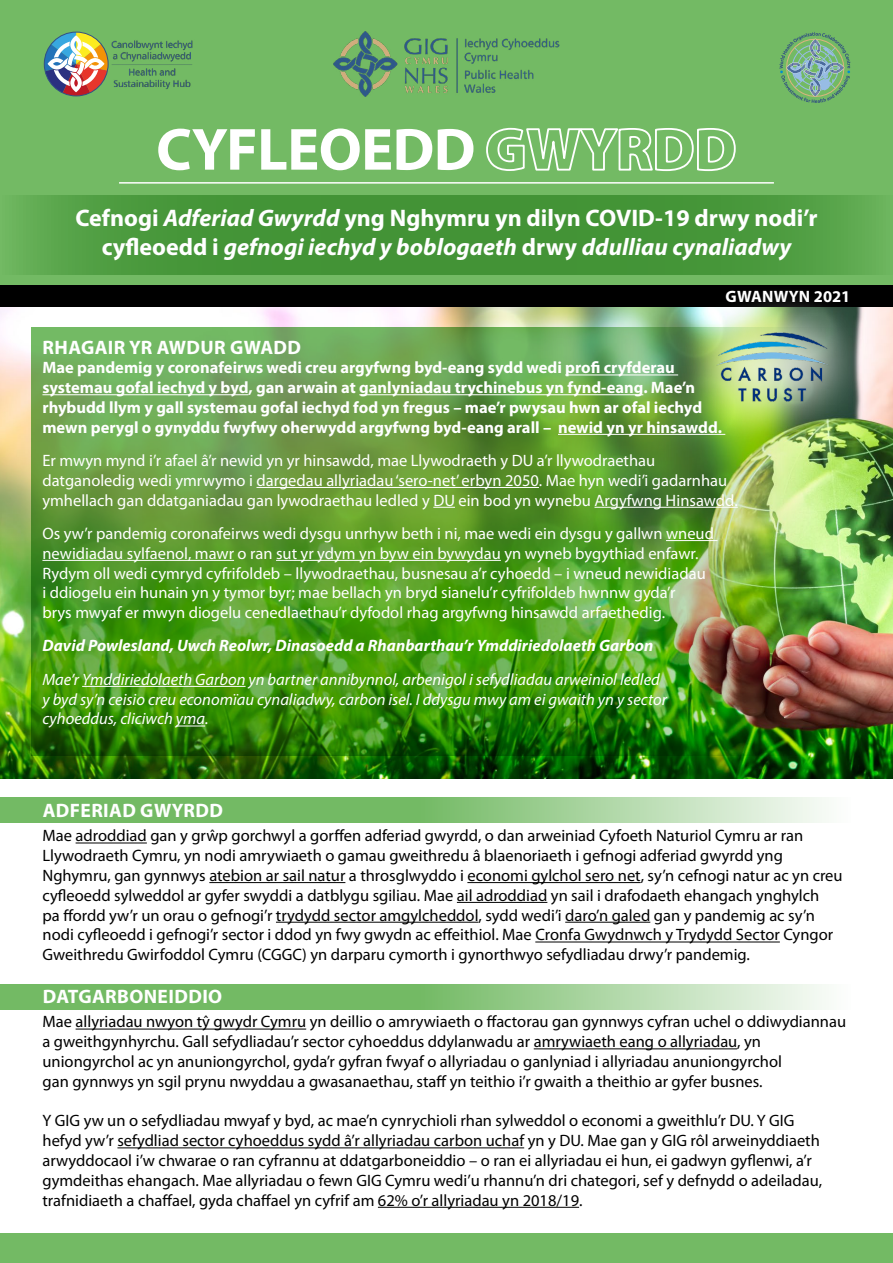
<style>
.page{position:relative;width:893px;height:1263px;background:#fff}
.page>*{position:absolute;margin:0;border:0;box-sizing:border-box;transform-origin:0 0}
.t1{font:700 60px "Myriad Pro";letter-spacing:-.01em;color:#fff}
.t2{font:700 24px/28.8px "Myriad Pro";color:#fff;text-align:center}
.t3{font:700 19.5px "Myriad Pro";letter-spacing:.02em;color:#fff}
.t4{font:16.5px/19.8px "Myriad Pro";color:#000}
.t5{font:16.5px/19.8px "Myriad Pro";color:#fff}
.t6{font:700 16.5px/19.8px "Myriad Pro";color:#fff}
.t7{font:italic 16.5px/19.8px "Myriad Pro";color:#fff}
.t8{font:italic 700 16.5px "Myriad Pro";color:#fff}
.s1{font-weight:900}
.s2{font-style:italic}
</style>
<div class="page">
<svg style="left:0;top:797px;width:826px;height:25px;background:#93c987"></svg>
<svg style="left:0;top:984px;width:826px;height:25px;background:#93c987"></svg>
<img style="left:0;top:307px;width:893px;height:471px">
<div style="left:0;top:0;width:893px;height:286px;background:#73ba64"></div>
<div style="left:0;top:1233px;width:893px;height:30px;background:#73ba64"></div>
<hr style="left:76px;top:842px;width:71px;height:1px;background:#000">
<hr style="left:209px;top:882px;width:136px;height:1px;background:#000">
<hr style="left:467px;top:882px;width:174px;height:1px;background:#000">
<hr style="left:457px;top:902px;width:90px;height:1px;background:#000">
<hr style="left:276px;top:922px;width:202px;height:1px;background:#000">
<hr style="left:565px;top:922px;width:85px;height:1px;background:#000">
<hr style="left:535px;top:941px;width:245px;height:1px;background:#000">
<hr style="left:76px;top:1029px;width:230px;height:1px;background:#000">
<hr style="left:534px;top:1048px;width:203px;height:1px;background:#000">
<hr style="left:117px;top:1147px;width:407px;height:1px;background:#000">
<hr style="left:378px;top:1207px;width:201px;height:1px;background:#000">
<svg style="left:779px;top:32px;width:71px;height:71px"></svg>
<svg style="left:19px;top:195px;width:860px;height:79px;background:#49983c"></svg>
<div style="left:0;top:286px;width:893px;height:21px;background:#000"></div>
<hr style="left:119px;top:182px;width:655px;height:2px;background:#fff">
<img style="left:31px;top:327px;width:808px;height:429px">
<img style="left:333px;top:32px;width:226px;height:65px">
<svg style="left:43px;top:32px;width:66px;height:65px"></svg>
<div style="left:44px;top:32px;width:64px;height:64px;border:1px solid #325083;border-radius:50%"></div>
<img style="left:111px;top:40px;width:82px;height:49px">
<hr style="left:565px;top:374px;width:113px;height:1px;background:#fff">
<hr style="left:42px;top:394px;width:206px;height:1px;background:#fff">
<hr style="left:359px;top:394px;width:284px;height:1px;background:#fff">
<hr style="left:558px;top:434px;width:167px;height:1px;background:#fff">
<hr style="left:256px;top:487px;width:283px;height:1px;background:#fff">
<svg style="left:433px;top:507px;width:22px;height:1px"></svg>
<hr style="left:594px;top:507px;width:144px;height:1px;background:#fff">
<hr style="left:666px;top:540px;width:51px;height:1px;background:#fff">
<hr style="left:42px;top:560px;width:192px;height:1px;background:#fff">
<hr style="left:276px;top:560px;width:225px;height:1px;background:#fff">
<hr style="left:82px;top:686px;width:164px;height:1px;background:#fff">
<svg style="left:176px;top:725px;width:29px;height:1px"></svg>
<div style="left:672px;top:285px;width:201px;height:163px;background:#fff;opacity:.75"></div>
<img style="left:716px;top:328px;width:114px;height:77px">
<h1 class="t1" style="left:156px;top:110px;width:582px">CYFLEOEDD <span class="s1">GWYRDD</span></h1>
<h2 class="t2" style="left:75px;top:203px;width:744px">Cefnogi <span class="s2">Adferiad Gwyrdd</span> yng Nghymru yn dilyn COVID-19 drwy nodi’r cyfleoedd i <span class="s2">gefnogi iechyd y boblogaeth</span> drwy <span class="s2">ddulliau cynaliadwy</span></h2>
<p class="t6" style="left:725px;top:286px;width:127px">GWANWYN 2021</p>
<p class="t3" style="left:43px;top:334px;width:260px">RHAGAIR YR AWDUR GWADD</p>
<p class="t6" style="left:42px;top:357px;width:681px">Mae pandemig y coronafeirws wedi creu argyfwng byd-eang sydd wedi profi cryfderau systemau gofal iechyd y byd, gan arwain at ganlyniadau trychinebus yn fynd-eang. Mae’n rhybudd llym y gall systemau gofal iechyd fod yn fregus – mae’r pwysau hwn ar ofal iechyd mewn perygl o gynyddu fwyfwy oherwydd argyfwng byd-eang arall – newid yn yr hinsawdd.</p>
<p class="t5" style="left:42px;top:450px;width:697px">Er mwyn mynd i’r afael â’r newid yn yr hinsawdd, mae Llywodraeth y DU a’r llywodraethau datganoledig wedi ymrwymo i dargedau allyriadau ‘sero-net’ erbyn 2050. Mae hyn wedi’i gadarnhau ymhellach gan ddatganiadau gan lywodraethau ledled y DU ein bod yn wynebu Argyfwng Hinsawdd.</p>
<p class="t5" style="left:42px;top:523px;width:673px">Os yw’r pandemig coronafeirws wedi dysgu unrhyw beth i ni, mae wedi ein dysgu y gallwn wneud newidiadau sylfaenol, mawr o ran sut yr ydym yn byw ein bywydau yn wyneb bygythiad enfawr.<br>Rydym oll wedi cymryd cyfrifoldeb – llywodraethau, busnesau a’r cyhoedd – i wneud newidiadau<br>i ddiogelu ein hunain yn y tymor byr; mae bellach yn bryd sianelu’r cyfrifoldeb hwnnw gyda’r<br>brys mwyaf er mwyn diogelu cenedlaethau’r dyfodol rhag argyfwng hinsawdd arfaethedig.</p>
<p class="t8" style="left:42px;top:635px;width:612px">David Powlesland, Uwch Reolwr, Dinasoedd a Rhanbarthau’r Ymddiriedolaeth Garbon</p>
<p class="t7" style="left:42px;top:669px;width:626px">Mae’r Ymddiriedolaeth Garbon yn bartner annibynnol, arbenigol i sefydliadau arweiniol ledled y byd sy’n ceisio creu economïau cynaliadwy, carbon isel. I ddysgu mwy am ei gwaith yn y sector cyhoeddus, cliciwch yma.</p>
<p class="t3" style="left:43px;top:798px;width:182px">ADFERIAD GWYRDD</p>
<p class="t4" style="left:43px;top:826px;width:802px">Mae adroddiad gan y grŵp gorchwyl a gorffen adferiad gwyrdd, o dan arweiniad Cyfoeth Naturiol Cymru ar ran Llywodraeth Cymru, yn nodi amrywiaeth o gamau gweithredu â blaenoriaeth i gefnogi adferiad gwyrdd yng Nghymru, gan gynnwys atebion ar sail natur a throsglwyddo i economi gylchol sero net, sy’n cefnogi natur ac yn creu cyfleoedd sylweddol ar gyfer swyddi a datblygu sgiliau. Mae ail adroddiad yn sail i drafodaeth ehangach ynghylch<br>pa ffordd yw’r un orau o gefnogi’r trydydd sector amgylcheddol, sydd wedi’i daro’n galed gan y pandemig ac sy’n nodi cyfleoedd i gefnogi’r sector i ddod yn fwy gwydn ac effeithiol. Mae Cronfa Gwydnwch y Trydydd Sector Cyngor Gweithredu Gwirfoddol Cymru (CGGC) yn darparu cymorth i gynorthwyo sefydliadau drwy’r pandemig.</p>
<p class="t3" style="left:43px;top:984px;width:181px">DATGARBONEIDDIO</p>
<p class="t4" style="left:43px;top:1012px;width:805px">Mae allyriadau nwyon tŷ gwydr Cymru yn deillio o amrywiaeth o ffactorau gan gynnwys cyfran uchel o ddiwydiannau a gweithgynhyrchu. Gall sefydliadau’r sector cyhoeddus ddylanwadu ar amrywiaeth eang o allyriadau, yn uniongyrchol ac yn anuniongyrchol, gyda’r gyfran fwyaf o allyriadau o ganlyniad i allyriadau anuniongyrchol<br>gan gynnwys yn sgil prynu nwyddau a gwasanaethau, staff yn teithio i’r gwaith a theithio ar gyfer busnes.</p>
<p class="t4" style="left:43px;top:1111px;width:781px">Y GIG yw un o sefydliadau mwyaf y byd, ac mae’n cynrychioli rhan sylweddol o economi a gweithlu’r DU. Y GIG hefyd yw’r sefydliad sector cyhoeddus sydd â’r allyriadau carbon uchaf yn y DU. Mae gan y GIG rôl arweinyddiaeth arwyddocaol i’w chwarae o ran cyfrannu at ddatgarboneiddio – o ran ei allyriadau ei hun, ei gadwyn gyflenwi, a’r gymdeithas ehangach. Mae allyriadau o fewn GIG Cymru wedi’u rhannu’n dri chategori, sef y defnydd o adeiladau, trafnidiaeth a chaffael, gyda chaffael yn cyfrif am 62% o’r allyriadau yn 2018/19.</p>
</div>
